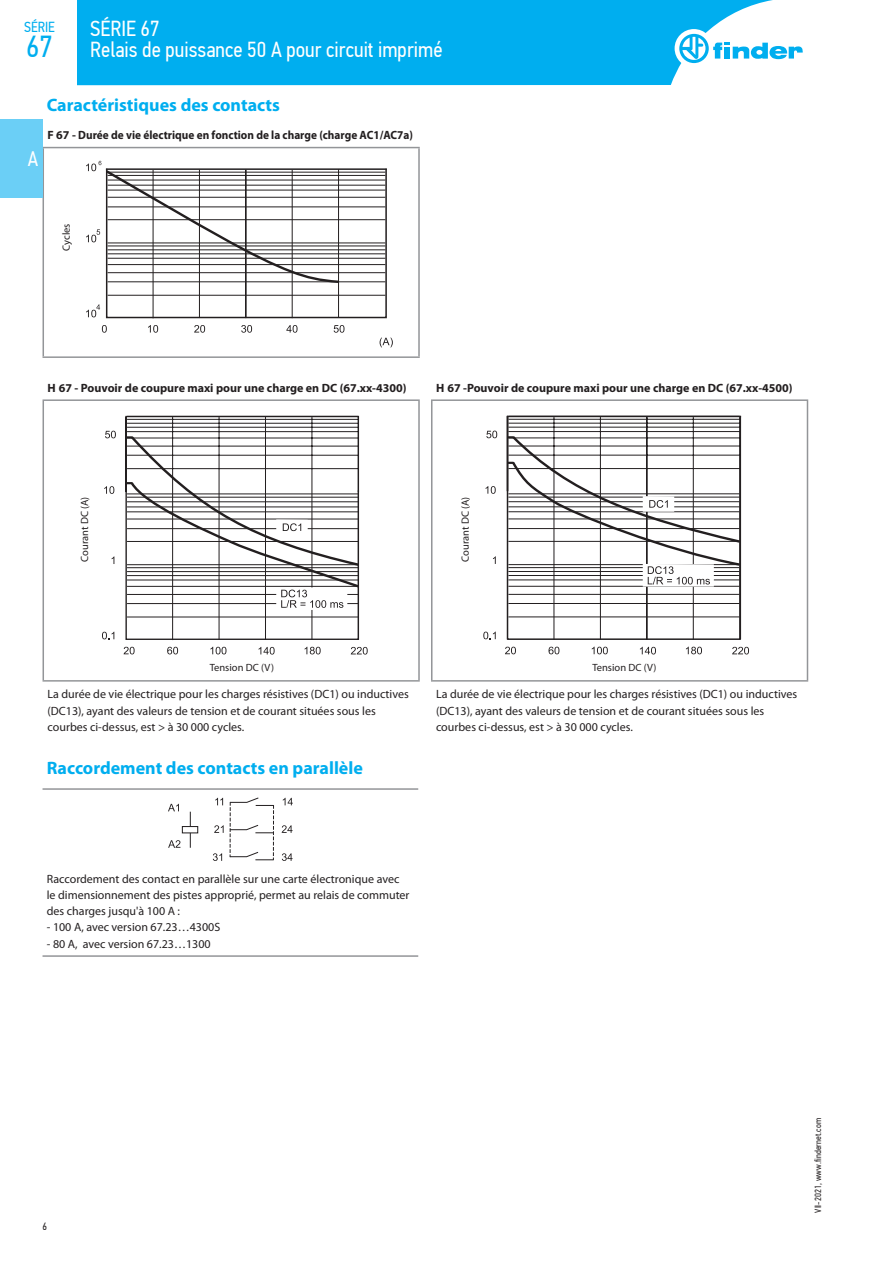
<style>
.page{position:relative;width:893px;height:1263px;background:#fff}
.page>*{position:absolute;margin:0;border:0;box-sizing:border-box;transform-origin:0 0}
.t1{font:30.3px "PF Din Text Cond Pro";color:#00aeef}
.t2{font:21.75px/21px "PF Din Text Cond Pro";color:#fff}
.t3{font:21px "PF Din Text Cond Pro";color:#fff}
.Titolo_T2{font:700 18px "Myriad Pro";color:#00aeef}
.t4{font:14.55px "PF Din Text Cond Pro";color:#00aeef}
.Corpo{font:12px/16.2px "Myriad Pro";color:#231f20}
.Corpo_Bold{font:12px/16.2px "Myriad Pro";color:#231f20}
.Corpo_Bold-2{font:700 12px "Myriad Pro";color:#231f20}
.Corpo_Centrato{font:10.5px "Myriad Pro";color:#231f20}
.t5{font:10.5px "PF Din Text Cond Pro";color:#231f20}
.t6{font:9px "PF Din Text Cond Pro";color:#231f20}
</style>
<div class="page">
<hr style="left:43px;top:147px;width:377px;height:1px;background:#939598">
<hr style="left:43px;top:148px;width:1px;height:208px;background:#939598">
<hr style="left:418px;top:148px;width:2px;height:208px;background:#939598">
<hr style="left:43px;top:356px;width:377px;height:2px;background:#939598">
<hr style="left:43px;top:399px;width:377px;height:2px;background:#939598">
<hr style="left:43px;top:401px;width:1px;height:279px;background:#939598">
<hr style="left:418px;top:401px;width:2px;height:279px;background:#939598">
<hr style="left:43px;top:680px;width:377px;height:2px;background:#939598">
<hr style="left:431px;top:399px;width:377px;height:2px;background:#939598">
<hr style="left:431px;top:401px;width:1px;height:279px;background:#939598">
<hr style="left:807px;top:401px;width:1px;height:279px;background:#939598">
<hr style="left:431px;top:680px;width:377px;height:2px;background:#939598">
<hr style="left:108px;top:295px;width:277px;height:1px;background:#231f20">
<hr style="left:108px;top:281px;width:277px;height:1px;background:#231f20">
<hr style="left:108px;top:272px;width:277px;height:1px;background:#231f20">
<hr style="left:108px;top:264px;width:277px;height:1px;background:#231f20">
<hr style="left:108px;top:254px;width:277px;height:1px;background:#231f20">
<hr style="left:108px;top:258px;width:277px;height:1px;background:#231f20">
<hr style="left:108px;top:250px;width:277px;height:1px;background:#231f20">
<hr style="left:108px;top:243px;width:277px;height:1px;background:#231f20">
<hr style="left:108px;top:246px;width:277px;height:1px;background:#231f20">
<hr style="left:108px;top:219px;width:277px;height:1px;background:#231f20">
<hr style="left:108px;top:207px;width:277px;height:1px;background:#231f20">
<hr style="left:108px;top:197px;width:277px;height:1px;background:#231f20">
<hr style="left:108px;top:190px;width:277px;height:1px;background:#231f20">
<hr style="left:108px;top:185px;width:277px;height:1px;background:#231f20">
<hr style="left:108px;top:180px;width:277px;height:1px;background:#231f20">
<hr style="left:108px;top:175px;width:277px;height:1px;background:#231f20">
<hr style="left:108px;top:172px;width:277px;height:1px;background:#231f20">
<div style="left:106px;top:169px;width:281px;height:149px;border:2px solid #231f20"></div>
<svg style="left:380px;top:338px;width:13px;height:9px"></svg>
<hr style="left:338px;top:169px;width:1px;height:149px;background:#231f20">
<hr style="left:292px;top:170px;width:1px;height:148px;background:#231f20">
<hr style="left:245px;top:170px;width:1px;height:148px;background:#231f20">
<hr style="left:199px;top:170px;width:1px;height:148px;background:#231f20">
<hr style="left:153px;top:170px;width:1px;height:148px;background:#231f20">
<hr style="left:107px;top:168px;width:279px;height:2px;background:#231f20">
<svg style="left:86px;top:304px;width:14px;height:13px"></svg>
<svg style="left:148px;top:325px;width:10px;height:8px"></svg>
<svg style="left:194px;top:325px;width:11px;height:8px"></svg>
<svg style="left:241px;top:325px;width:11px;height:8px"></svg>
<svg style="left:286px;top:325px;width:12px;height:8px"></svg>
<svg style="left:334px;top:325px;width:10px;height:8px"></svg>
<svg style="left:102px;top:325px;width:5px;height:8px"></svg>
<svg style="left:86px;top:161px;width:255px;height:123px"></svg>
<svg style="left:125px;top:608px;width:235px;height:33px"></svg>
<hr style="left:358px;top:416px;width:1px;height:223px;background:#231f20">
<hr style="left:312px;top:417px;width:1px;height:223px;background:#231f20">
<hr style="left:265px;top:416px;width:1px;height:224px;background:#231f20">
<hr style="left:219px;top:416px;width:1px;height:224px;background:#231f20">
<hr style="left:172px;top:417px;width:1px;height:223px;background:#231f20">
<svg style="left:102px;top:632px;width:12px;height:7px"></svg>
<svg style="left:124px;top:647px;width:11px;height:7px"></svg>
<svg style="left:167px;top:647px;width:11px;height:7px"></svg>
<svg style="left:210px;top:647px;width:16px;height:7px"></svg>
<svg style="left:259px;top:647px;width:16px;height:7px"></svg>
<svg style="left:305px;top:647px;width:16px;height:7px"></svg>
<svg style="left:351px;top:647px;width:17px;height:7px"></svg>
<svg style="left:104px;top:486px;width:10px;height:8px"></svg>
<svg style="left:105px;top:431px;width:11px;height:7px"></svg>
<div style="left:276px;top:587px;width:71px;height:23px;background:#fff"></div>
<svg style="left:125px;top:416px;width:235px;height:192px"></svg>
<svg style="left:506px;top:416px;width:236px;height:224px"></svg>
<hr style="left:739px;top:416px;width:1px;height:223px;background:#231f20">
<hr style="left:693px;top:416px;width:1px;height:224px;background:#231f20">
<hr style="left:646px;top:416px;width:1px;height:224px;background:#231f20">
<hr style="left:600px;top:416px;width:1px;height:224px;background:#231f20">
<hr style="left:554px;top:417px;width:1px;height:223px;background:#231f20">
<hr style="left:508px;top:427px;width:232px;height:1px;background:#231f20">
<hr style="left:508px;top:431px;width:232px;height:1px;background:#231f20">
<hr style="left:508px;top:423px;width:232px;height:1px;background:#231f20">
<hr style="left:508px;top:419px;width:232px;height:1px;background:#231f20">
<hr style="left:507px;top:416px;width:233px;height:1px;background:#231f20">
<svg style="left:493px;top:556px;width:3px;height:8px"></svg>
<svg style="left:483px;top:632px;width:13px;height:7px"></svg>
<svg style="left:505px;top:647px;width:11px;height:7px"></svg>
<svg style="left:548px;top:647px;width:11px;height:7px"></svg>
<svg style="left:592px;top:647px;width:16px;height:7px"></svg>
<svg style="left:640px;top:647px;width:16px;height:7px"></svg>
<svg style="left:686px;top:647px;width:16px;height:7px"></svg>
<svg style="left:732px;top:647px;width:17px;height:7px"></svg>
<svg style="left:486px;top:486px;width:10px;height:8px"></svg>
<svg style="left:486px;top:431px;width:11px;height:7px"></svg>
<svg style="left:643px;top:584px;width:71px;height:3px"></svg>
<svg style="left:508px;top:434px;width:234px;height:150px"></svg>
<hr style="left:43px;top:788px;width:375px;height:2px;background:#939598">
<hr style="left:43px;top:955px;width:375px;height:2px;background:#939598">
<div style="left:182px;top:826px;width:16px;height:7px;background:#fff;border:1px solid #231f20"></div>
<svg style="left:168px;top:804px;width:11px;height:7px"></svg>
<svg style="left:168px;top:840px;width:12px;height:8px"></svg>
<svg style="left:283px;top:798px;width:10px;height:7px"></svg>
<svg style="left:282px;top:825px;width:11px;height:8px"></svg>
<svg style="left:282px;top:853px;width:11px;height:8px"></svg>
<svg style="left:189px;top:797px;width:85px;height:64px"></svg>
<div style="left:0;top:119px;width:43px;height:79px;background:#6bcff6"></div>
<div style="left:77px;top:0;width:696px;height:85px;background:#00aeef"></div>
<div style="left:675px;top:29px;width:38px;height:39px;background:#fff;border-radius:50%"></div>
<svg style="left:679px;top:34px;width:124px;height:29px"></svg>
<p class="t4" style="left:24px;top:19px;width:32px">SÉRIE</p>
<h1 class="t1" style="left:26px;top:28px;width:28px">67</h1>
<h2 class="t2" style="left:90px;top:18px;width:354px">SÉRIE 67<br>Relais de puissance 50 A pour circuit imprimé</h2>
<h3 class="t3" style="left:28px;top:147px;width:12px">A</h3>
<p class="Titolo_T2" style="left:47px;top:93px;width:235px">Caractéristiques des contacts</p>
<p class="Corpo_Bold-2" style="left:48px;top:127px;width:367px">F 67 - Durée de vie électrique en fonction de la charge (charge AC1/AC7a)</p>
<p class="Corpo_Centrato" style="left:60px;top:251px;width:29px;rotate:-90deg">Cycles</p>
<p class="Corpo_Bold-2" style="left:48px;top:380px;width:361px">H 67 - Pouvoir de coupure maxi pour une charge en DC (67.xx-4300)</p>
<p class="Corpo_Bold-2" style="left:436px;top:380px;width:358px">H 67 -Pouvoir de coupure maxi pour une charge en DC (67.xx-4500)</p>
<p class="Corpo_Centrato" style="left:78px;top:562px;width:66px;rotate:-90deg">Courant DC (A)</p>
<p class="Corpo_Centrato" style="left:210px;top:661px;width:66px">Tension DC (V)</p>
<p class="Corpo_Centrato" style="left:459px;top:562px;width:66px;rotate:-90deg">Courant DC (A)</p>
<p class="Corpo_Centrato" style="left:592px;top:661px;width:66px">Tension DC (V)</p>
<p class="Corpo" style="left:48px;top:686px;width:363px">La durée de vie électrique pour les charges résistives (DC1) ou inductives (DC13), ayant des valeurs de tension et de courant situées sous les courbes ci-dessus, est &gt; à 30 000 cycles.</p>
<p class="Corpo" style="left:436px;top:686px;width:363px">La durée de vie électrique pour les charges résistives (DC1) ou inductives (DC13), ayant des valeurs de tension et de courant situées sous les courbes ci-dessus, est &gt; à 30 000 cycles.</p>
<p class="Titolo_T2" style="left:47px;top:756px;width:318px">Raccordement des contacts en parallèle</p>
<p class="Corpo_Bold" style="left:47px;top:870px;width:364px">Raccordement des contact en parallèle sur une carte électronique avec le dimensionnement des pistes approprié, permet au relais de commuter des charges jusqu'à 100 A :</p>
<p class="Corpo_Bold" style="left:47px;top:919px;width:175px">- 100 A, avec version 67.23…4300S</p>
<p class="Corpo_Bold" style="left:47px;top:935px;width:165px">- 80 A, avec version 67.23…1300</p>
<p class="t5" style="left:43px;top:1220px;width:6px">6</p>
<p class="t6" style="left:813px;top:1213px;width:96px;rotate:-90deg">VII-2021, www.findernet.com</p>
</div>
